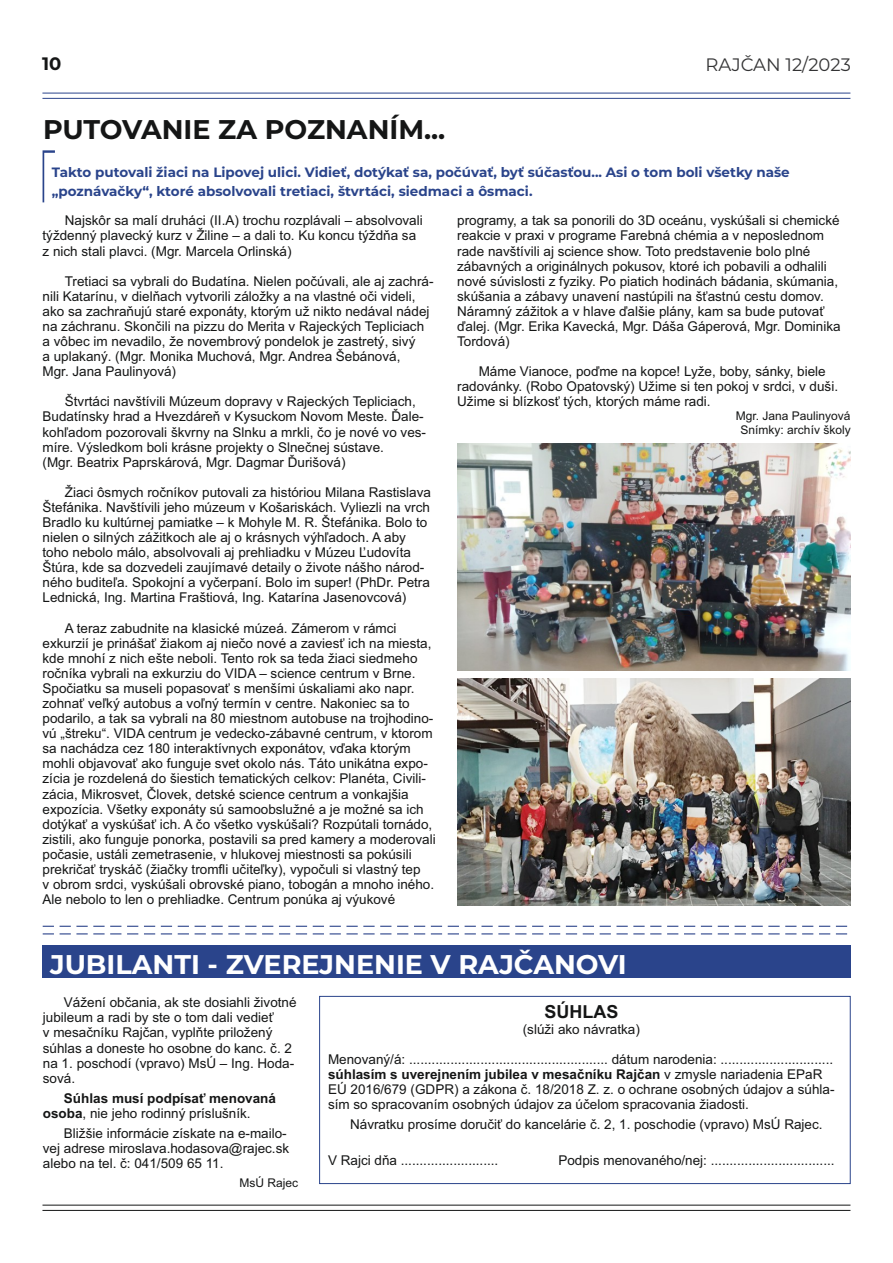
<style>
.page{position:relative;width:893px;height:1263px;background:#fff}
.page>*{position:absolute;margin:0;border:0;box-sizing:border-box;transform-origin:0 0}
.t1{font:700 27px "Montserrat";color:#fff}
.t2{font:700 27px "Montserrat";color:#151616}
.t3{font:18px "Montserrat";color:#343435}
.t4{font:700 18px "Arial";color:#151616}
.t5{font:700 18px "Montserrat";color:#151616}
.t6{font:13.5px/15.1px "Arial";color:#151616}
.t7{font:700 13.5px/18.6px "Montserrat";color:#2a448b}
.t8{font:700 13.5px/15.1px "Arial";color:#151616}
.t9{font:12px/13.4px "Arial";color:#151616;text-align:center}
.s1{font-weight:700}
.s2{font-weight:400}
</style>
<div class="page">
<hr style="left:42px;top:93px;width:808px;height:1px;background:#2a448b">
<hr style="left:42px;top:98px;width:808px;height:1px;background:#2a448b">
<hr style="left:42px;top:1210px;width:808px;height:1px;background:#151616">
<hr style="left:42px;top:1205px;width:808px;height:1px;background:#151616">
<svg style="left:43px;top:933px;width:805px;height:1px"></svg>
<svg style="left:43px;top:926px;width:805px;height:1px"></svg>
<div style="left:42px;top:945px;width:808px;height:33px;background:#2a448b"></div>
<svg style="left:43px;top:150px;width:12px;height:52px"></svg>
<div style="left:319px;top:996px;width:532px;height:188px;border:1px solid #2a448b"></div>
<img style="left:458px;top:678px;width:392px;height:227px">
<img style="left:458px;top:444px;width:392px;height:226px">
<h2 class="t5" style="left:42px;top:53px;width:21px">10</h2>
<h1 class="t2" style="left:43px;top:113px;width:404px">PUTOVANIE ZA POZNANÍM...</h1>
<h2 class="t3" style="left:705px;top:53px;width:147px">RAJČAN 12/2023</h2>
<p class="t7" style="left:52px;top:163px;width:739px">Takto putovali žiaci na Lipovej ulici. Vidieť, dotýkať sa, počúvať, byť súčasťou... Asi o tom boli všetky naše „poznávačky“, ktoré absolvovali tretiaci, štvrtáci, siedmaci a ôsmaci.</p>
<p class="t6" style="left:43px;top:214px;width:382px;text-indent:22px">Najskôr sa malí druháci (II.A) trochu rozplávali – absolvovali týždenný plavecký kurz v Žiline – a dali to. Ku koncu týždňa sa z nich stali plavci. (Mgr. Marcela Orlinská)</p>
<p class="t6" style="left:43px;top:275px;width:392px;text-indent:22px">Tretiaci sa vybrali do Budatína. Nielen počúvali, ale aj zachrá&shy;nili Katarínu, v dielňach vytvorili záložky a na vlastné oči videli, ako sa zachraňujú staré exponáty, ktorým už nikto nedával nádej na záchranu. Skončili na pizzu do Merita v Rajeckých Tepliciach a vôbec im nevadilo, že novembrový pondelok je zastretý, sivý<br>a uplakaný. (Mgr. Monika Muchová, Mgr. Andrea Šebánová,<br>Mgr. Jana Paulinyová)</p>
<p class="t6" style="left:43px;top:395px;width:385px;text-indent:22px">Štvrtáci navštívili Múzeum dopravy v Rajeckých Tepliciach, Budatínsky hrad a Hvezdáreň v Kysuckom Novom Meste. Ďale&shy;kohľadom pozorovali škvrny na Slnku a mrkli, čo je nové vo ves&shy;míre. Výsledkom boli krásne projekty o Slnečnej sústave.<br>(Mgr. Beatrix Paprskárová, Mgr. Dagmar Ďurišová)</p>
<p class="t6" style="left:43px;top:486px;width:390px;text-indent:22px">Žiaci ôsmych ročníkov putovali za históriou Milana Rastislava Štefánika. Navštívili jeho múzeum v Košariskách. Vyliezli na vrch Bradlo ku kultúrnej pamiatke – k Mohyle M. R. Štefánika. Bolo to nielen o silných zážitkoch ale aj o krásnych výhľadoch. A aby toho nebolo málo, absolvovali aj prehliadku v Múzeu Ľudovíta Štúra, kde sa dozvedeli zaujímavé detaily o živote nášho národ&shy;ného buditeľa. Spokojní a vyčerpaní. Bolo im super! (PhDr. Petra Lednická, Ing. Martina Fraštiová, Ing. Katarína Jasenovcová)</p>
<p class="t6" style="left:43px;top:621px;width:395px;text-indent:22px">A teraz zabudnite na klasické múzeá. Zámerom v rámci exkurzií je prinášať žiakom aj niečo nové a zaviesť ich na miesta, kde mnohí z nich ešte neboli. Tento rok sa teda žiaci siedmeho ročníka vybrali na exkurziu do VIDA – science centrum v Brne.<br>Spočiatku sa museli popasovať s menšími úskaliami ako napr. zohnať veľký autobus a voľný termín v centre. Nakoniec sa to podarilo, a tak sa vybrali na 80 miestnom autobuse na trojhodino&shy;vú „štreku“. VIDA centrum je vedecko-zábavné centrum, v ktorom sa nachádza cez 180 interaktívnych exponátov, vďaka ktorým mohli objavovať ako funguje svet okolo nás. Táto unikátna expo&shy;zícia je rozdelená do šiestich tematických celkov: Planéta, Civili&shy;zácia, Mikrosvet, Človek, detské science centrum a vonkajšia expozícia. Všetky exponáty sú samoobslužné a je možné sa ich dotýkať a vyskúšať ich. A čo všetko vyskúšali? Rozpútali tornádo, zistili, ako funguje ponorka, postavili sa pred kamery a moderovali počasie, ustáli zemetrasenie, v hlukovej miestnosti sa pokúsili prekričať tryskáč (žiačky tromfli učiteľky), vypočuli si vlastný tep<br>v obrom srdci, vyskúšali obrovské piano, tobogán a mnoho iného.<br>Ale nebolo to len o prehliadke. Centrum ponúka aj výukové</p>
<p class="t6" style="left:457px;top:214px;width:385px">programy, a tak sa ponorili do 3D oceánu, vyskúšali si chemické reakcie v praxi v programe Farebná chémia a v neposlednom rade navštívili aj science show. Toto predstavenie bolo plné zábavných a originálnych pokusov, ktoré ich pobavili a odhalili nové súvislosti z fyziky. Po piatich hodinách bádania, skúmania, skúšania a zábavy unavení nastúpili na šťastnú cestu domov.<br>Náramný zážitok a v hlave ďalšie plány, kam sa bude putovať ďalej. (Mgr. Erika Kavecká, Mgr. Dáša Gáperová, Mgr. Dominika Tordová)</p>
<p class="t6" style="left:457px;top:365px;width:382px;text-indent:21px">Máme Vianoce, poďme na kopce! Lyže, boby, sánky, biele radovánky. (Robo Opatovský) Užime si ten pokoj v srdci, v duši.<br>Užime si blízkosť tých, ktorých máme radi.</p>
<p class="t9" style="left:736px;top:410px;width:116px">Mgr. Jana Paulinyová<br>Snímky: archív školy</p>
<h1 class="t1" style="left:50px;top:948px;width:578px">JUBILANTI - ZVEREJNENIE V RAJČANOVI</h1>
<h2 class="t4" style="left:544px;top:1005px;width:75px">SÚHLAS</h2>
<p class="t6" style="left:523px;top:1023px;width:119px">(slúži ako návratka)</p>
<p class="t6" style="left:328px;top:1053px;width:508px">Menovaný/á: ..................................................... dátum narodenia: .............................. <span class="s1">súhlasím s uverejnením jubilea v mesačníku Rajčan</span> v zmysle nariadenia EPaR EÚ 2016/679 (GDPR) a zákona č. 18/2018 Z. z. o ochrane osobných údajov a súhla&shy;sím so spracovaním osobných údajov za účelom spracovania žiadosti.</p>
<p class="t6" style="left:350px;top:1118px;width:474px">Návratku prosíme doručiť do kancelárie č. 2, 1. poschodie (vpravo) MsÚ Rajec.</p>
<p class="t6" style="left:328px;top:1153px;width:172px">V Rajci dňa ..........................</p>
<p class="t6" style="left:558px;top:1153px;width:278px">Podpis menovaného/nej: .................................</p>
<p class="t6" style="left:43px;top:996px;width:255px;text-indent:21px">Vážení občania, ak ste dosiahli životné jubileum a radi by ste o tom dali vedieť<br>v mesačníku Rajčan, vyplňte priložený súhlas a doneste ho osobne do kanc. č. 2 na 1. poschodí (vpravo) MsÚ – Ing. Hoda&shy;sová.</p>
<p class="t8" style="left:43px;top:1092px;width:235px;text-indent:21px">Súhlas musí podpísať menovaná osoba<span class="s2">, nie jeho rodinný príslušník.</span></p>
<p class="t6" style="left:43px;top:1127px;width:248px;text-indent:21px">Bližšie informácie získate na e-mailo&shy;vej adrese miroslava.hodasova@rajec.sk alebo na tel. č: 041/509 65 11.</p>
<p class="t9" style="left:240px;top:1177px;width:60px">MsÚ Rajec</p>
</div>
